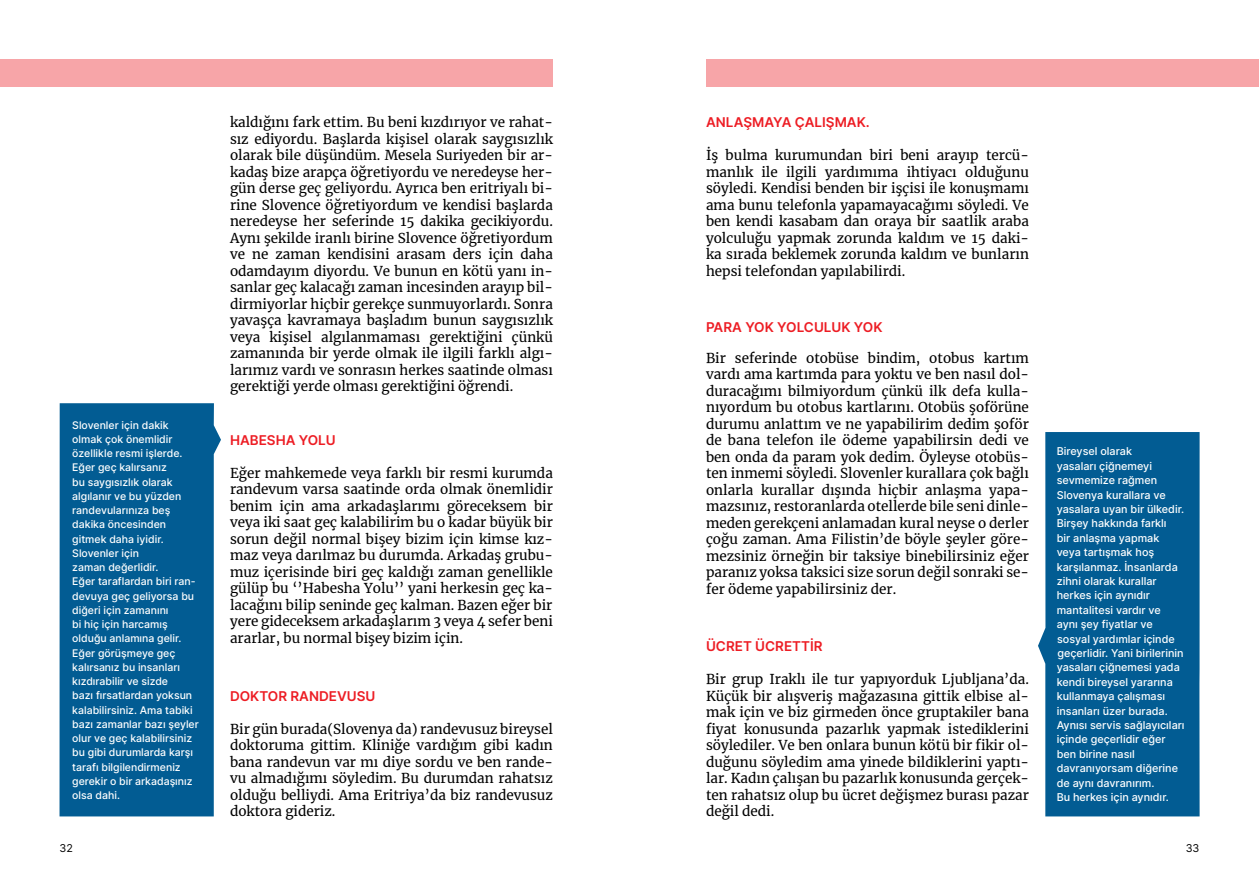
<style>
.page{position:relative;width:1259px;height:893px;background:#fff}
.page>*{position:absolute;margin:0;border:0;box-sizing:border-box;transform-origin:0 0}
.t1{font:13.5px/16.5px "Merriweather";color:#000;text-align:justify}
.t2{font:13.5px "Inter";color:#ed1d24}
.t3{font:10.8px/14.4px "Inter";color:#fff}
.t4{font:10.8px "Inter";color:#000}
.t5{font:10.5px/14.2px "Inter";color:#fff}
</style>
<div class="page">
<div style="left:706px;top:60px;width:553px;height:27px;background:#f7a5a8"></div>
<div style="left:0;top:60px;width:553px;height:27px;background:#f7a5a8"></div>
<div style="left:1038px;top:432px;width:161px;height:384px;background:#025c93"></div>
<div style="left:60px;top:403px;width:161px;height:413px;background:#025c93"></div>
<p class="t5" style="left:72px;top:417px;width:128px">Slovenler için dakik olmak çok önemlidir özellikle resmi işlerde.<br>Eğer geç kalırsanız<br>bu saygısızlık olarak algılanır ve bu yüzden randevularınıza beş dakika öncesinden gitmek daha iyidir.<br>Slovenler için<br>zaman değerlidir.<br>Eğer taraflardan biri ran&shy;devuya geç geliyorsa bu diğeri için zamanını<br>bi hiç için harcamış olduğu anlamına gelir.<br>Eğer görüşmeye geç kalırsanız bu insanları kızdırabilir ve sizde<br>bazı fırsatlardan yoksun kalabilirsiniz. Ama tabiki bazı zamanlar bazı şeyler olur ve geç kalabilirsiniz bu gibi durumlarda karşı tarafı bilgilendirmeniz gerekir o bir arkadaşınız olsa dahi.</p>
<p class="t1" style="left:230px;top:114px;width:324px">kaldığını fark ettim. Bu beni kızdırıyor ve rahat&shy;sız ediyordu. Başlarda kişisel olarak saygısızlık olarak bile düşündüm. Mesela Suriyeden bir ar&shy;kadaş bize arapça öğretiyordu ve neredeyse her&shy;gün derse geç geliyordu. Ayrıca ben eritriyalı bi&shy;rine Slovence öğretiyordum ve kendisi başlarda neredeyse her seferinde 15 dakika gecikiyordu.<br>Aynı şekilde iranlı birine Slovence öğretiyordum ve ne zaman kendisini arasam ders için daha odamdayım diyordu. Ve bunun en kötü yanı in&shy;sanlar geç kalacağı zaman incesinden arayıp bil&shy;dirmiyorlar hiçbir gerekçe sunmuyorlardı. Sonra yavaşça kavramaya başladım bunun saygısızlık veya kişisel algılanmaması gerektiğini çünkü zamanında bir yerde olmak ile ilgili farklı algı&shy;larımız vardı ve sonrasın herkes saatinde olması gerektiği yerde olması gerektiğini öğrendi.</p>
<p class="t2" style="left:230px;top:430px;width:107px">HABESHA YOLU</p>
<p class="t1" style="left:230px;top:464px;width:324px">Eğer mahkemede veya farklı bir resmi kurumda randevum varsa saatinde orda olmak önemlidir benim için ama arkadaşlarımı göreceksem bir veya iki saat geç kalabilirim bu o kadar büyük bir sorun değil normal bişey bizim için kimse kız&shy;maz veya darılmaz bu durumda. Arkadaş grubu&shy;muz içerisinde biri geç kaldığı zaman genellikle gülüp bu ‘’Habesha Yolu’’ yani herkesin geç ka&shy;lacağını bilip seninde geç kalman. Bazen eğer bir yere gideceksem arkadaşlarım 3 veya 4 sefer beni ararlar, bu normal bişey bizim için.</p>
<p class="t2" style="left:230px;top:686px;width:147px">DOKTOR RANDEVUSU</p>
<p class="t1" style="left:230px;top:720px;width:324px">Bir gün burada(Slovenya da) randevusuz bireysel doktoruma gittim. Kliniğe vardığım gibi kadın bana randevun var mı diye sordu ve ben rande&shy;vu almadığımı söyledim. Bu durumdan rahatsız olduğu belliydi. Ama Eritriya’da biz randevusuz doktora gideriz.</p>
<p class="t2" style="left:706px;top:112px;width:165px">ANLAŞMAYA ÇALIŞMAK.</p>
<p class="t1" style="left:706px;top:147px;width:324px">İş bulma kurumundan biri beni arayıp tercü&shy;manlık ile ilgili yardımıma ihtiyacı olduğunu söyledi. Kendisi benden bir işçisi ile konuşmamı ama bunu telefonla yapamayacağımı söyledi. Ve ben kendi kasabam dan oraya bir saatlik araba yolculuğu yapmak zorunda kaldım ve 15 daki&shy;ka sırada beklemek zorunda kaldım ve bunların hepsi telefondan yapılabilirdi.</p>
<p class="t2" style="left:706px;top:317px;width:178px">PARA YOK YOLCULUK YOK</p>
<p class="t1" style="left:706px;top:349px;width:324px">Bir seferinde otobüse bindim, otobus kartım vardı ama kartımda para yoktu ve ben nasıl dol&shy;duracağımı bilmiyordum çünkü ilk defa kulla&shy;nıyordum bu otobus kartlarını. Otobüs şoförüne durumu anlattım ve ne yapabilirim dedim şoför de bana telefon ile ödeme yapabilirsin dedi ve ben onda da param yok dedim. Öyleyse otobüs&shy;ten inmemi söyledi. Slovenler kurallara çok bağlı onlarla kurallar dışında hiçbir anlaşma yapa&shy;mazsınız, restoranlarda otellerde bile seni dinle&shy;meden gerekçeni anlamadan kural neyse o derler çoğu zaman. Ama Filistin’de böyle şeyler göre&shy;mezsiniz örneğin bir taksiye binebilirsiniz eğer paranız yoksa taksici size sorun değil sonraki se&shy;fer ödeme yapabilirsiniz der.</p>
<p class="t2" style="left:706px;top:636px;width:118px">ÜCRET ÜCRETTİR</p>
<p class="t1" style="left:706px;top:671px;width:324px">Bir grup Iraklı ile tur yapıyorduk Ljubljana’da.<br>Küçük bir alışveriş mağazasına gittik elbise al&shy;mak için ve biz girmeden önce gruptakiler bana fiyat konusunda pazarlık yapmak istediklerini söylediler. Ve ben onlara bunun kötü bir fikir ol&shy;duğunu söyledim ama yinede bildiklerini yaptı&shy;lar. Kadın çalışan bu pazarlık konusunda gerçek&shy;ten rahatsız olup bu ücret değişmez burası pazar değil dedi.</p>
<p class="t3" style="left:1056px;top:444px;width:129px">Bireysel olarak<br>yasaları çiğnemeyi sevmemize rağmen<br>Slovenya kurallara ve yasalara uyan bir ülkedir.<br>Birşey hakkında farklı<br>bir anlaşma yapmak veya tartışmak hoş karşılanmaz. İnsanlarda zihni olarak kurallar herkes için aynıdır mantalitesi vardır ve aynı şey fiyatlar ve sosyal yardımlar içinde geçerlidir. Yani birilerinin yasaları çiğnemesi yada kendi bireysel yararına kullanmaya çalışması insanları üzer burada.<br>Aynısı servis sağlayıcıları içinde geçerlidir eğer ben birine nasıl davranıyorsam diğerine de aynı davranırım.<br>Bu herkes için aynıdır.</p>
<p class="t4" style="left:60px;top:841px;width:15px">32</p>
<p class="t4" style="left:1185px;top:841px;width:15px">33</p>
</div>
